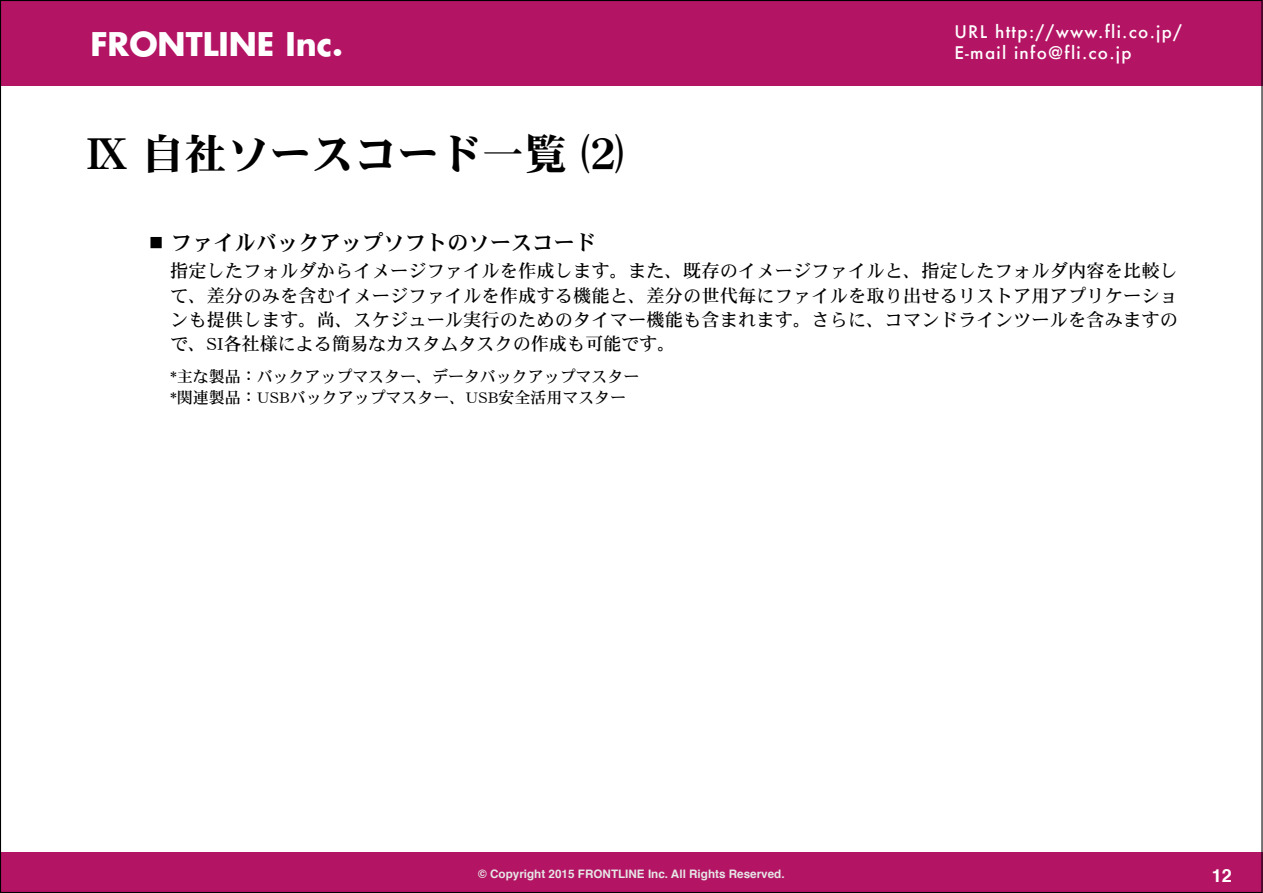
<style>
.page{position:relative;width:1263px;height:893px;background:#fff}
.page>*{position:absolute;margin:0;border:0;box-sizing:border-box;transform-origin:0 0}
.t1{font:42.45px "DFHS Mincho Std W9";color:#000}
.t2{font:700 31.95px "Futura";color:#fff}
.t3{font:21.3px "DFHS Mincho Std W7";color:#000}
.t4{font:18px/24.5px "DFHS Mincho Std W5";color:#000;text-align:justify}
.t5{font:700 18px "Helvetica";color:#fff}
.t6{font:500 16.95px/21.3px "Futura";letter-spacing:.075em;color:#fff}
.t7{font:15.9px/20.2px "DFHS Mincho Std W5";color:#000}
.t8{font:700 11.7px "Helvetica";color:#e6e6e6}
.s1{font-family:"DFHS Mincho Std W5"}
.s2{font-family:"DFHS Mincho Std W5";font-size:14.85px}
</style>
<div class="page">
<div style="left:0;top:0;width:1263px;height:85px;background:#b41464"></div>
<div style="left:0;top:852px;width:1263px;height:41px;background:#b41464"></div>
<h2 class="t2" style="left:90px;top:21px;width:254px">FRONTLINE Inc.</h2>
<h1 class="t1" style="left:85px;top:131px;width:540px">Ⅸ 自社ソースコード一覧 ⑵</h1>
<p class="t6" style="left:954px;top:21px;width:229px">URL http://www.fli.co.jp/<br>E-mail info@fli.co.jp</p>
<p class="t3" style="left:85px;top:231px;width:512px"><span class="s1">　　　</span><span class="s2">■</span> ファイルバックアップソフトのソースコード</p>
<p class="t4" style="left:170px;top:258px;width:1009px">指定したフォルダからイメージファイルを作成します。また、既存のイメージファイルと、指定したフォルダ内容を比較して、差分のみを含むイメージファイルを作成する機能と、差分の世代毎にファイルを取り出せるリストア用アプリケーションも提供します。尚、スケジュール実行のためのタイマー機能も含まれます。さらに、コマンドラインツールを含みますので、SI各社様による簡易なカスタムタスクの作成も可能です。</p>
<p class="t7" style="left:170px;top:366px;width:471px">*主な製品：バックアップマスター、データバックアップマスター*関連製品：USBバックアップマスター、USB安全活用マスター</p>
<p class="t8" style="left:478px;top:864px;width:308px">© Copyright 2015 FRONTLINE Inc. All Rights Reserved.</p>
<p class="t5" style="left:1212px;top:859px;width:22px">12</p>
</div>
